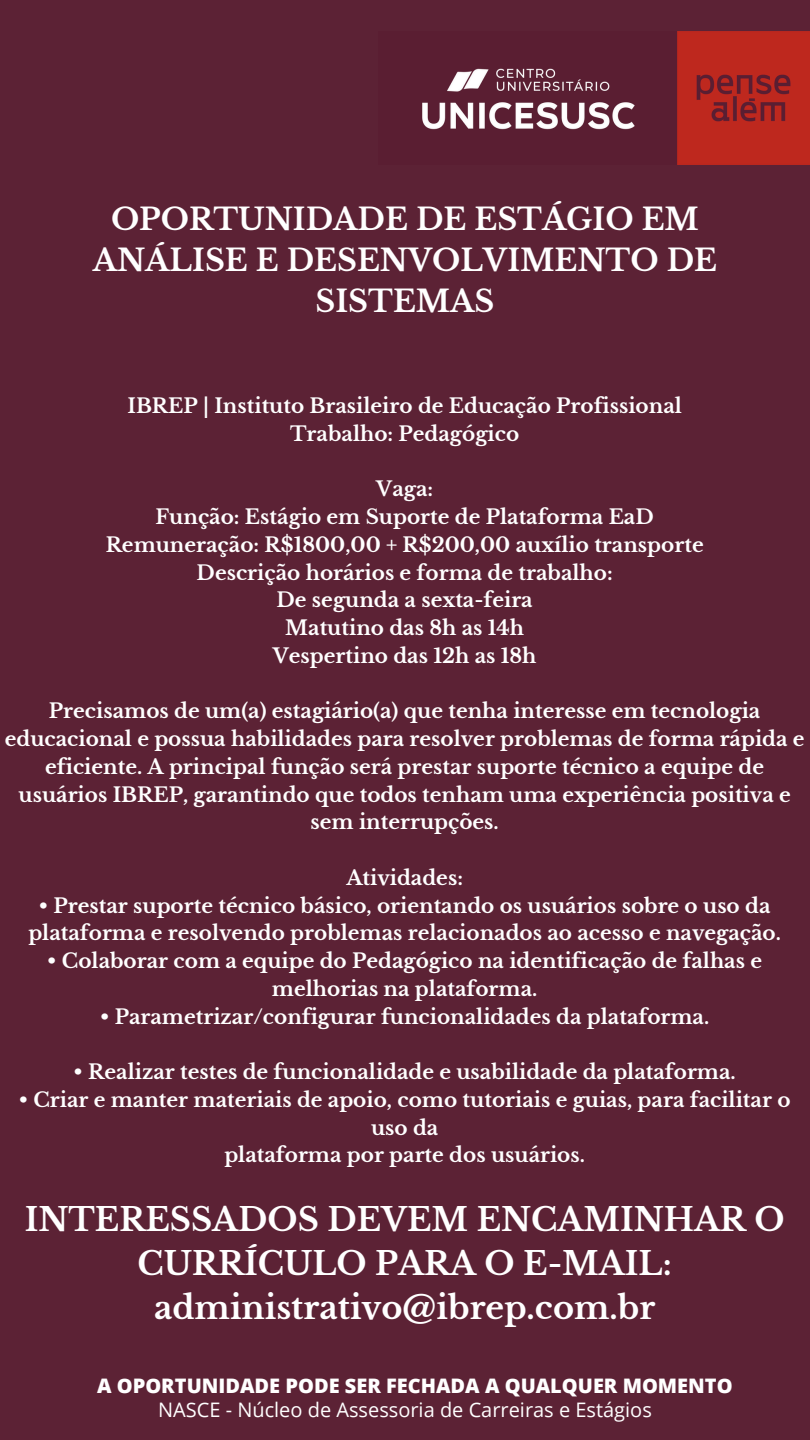
<style>
.page{position:relative;width:810px;height:1440px;background:#5c2235}
.page>*{position:absolute;margin:0;border:0;box-sizing:border-box;transform-origin:0 0}
.t1{font:700 32px/44.2px "Libre Baskerville";color:#fff;text-align:center}
.t2{font:700 30px/41.2px "Libre Baskerville";color:#fff;text-align:center}
.t3{font:700 20px/27.8px "Libre Baskerville";color:#fff;text-align:center}
.t4{font:20px "Open Sans";color:#fff}
.t5{font:800 20px "Open Sans";color:#fff}
</style>
<div class="page">
<img style="left:422px;top:32px;width:388px;height:133px">
<h1 class="t2" style="left:93px;top:199px;width:626px">OPORTUNIDADE DE ESTÁGIO EM<br>ANÁLISE E DESENVOLVIMENTO DE<br>SISTEMAS</h1>
<h4 class="t3" style="left:127px;top:392px;width:556px">IBREP | Instituto Brasileiro de Educação Profissional<br>Trabalho: Pedagógico</h4>
<h4 class="t3" style="left:106px;top:475px;width:600px">Vaga:<br>Função: Estágio em Suporte de Plataforma EaD<br>Remuneração: R$1800,00 + R$200,00 auxílio transporte<br>Descrição horários e forma de trabalho:<br>De segunda a sexta-feira<br>Matutino das 8h as 14h<br>Vespertino das 12h as 18h</h4>
<h4 class="t3" style="left:5px;top:697px;width:801px">Precisamos de um(a) estagiário(a) que tenha interesse em tecnologia educacional e possua habilidades para resolver problemas de forma rápida e eficiente. A principal função será prestar suporte técnico a equipe de usuários IBREP, garantindo que todos tenham uma experiência positiva e sem interrupções.</h4>
<h2 class="t3" style="left:346px;top:864px;width:118px">Atividades:</h2>
<h2 class="t3" style="left:28px;top:892px;width:754px">• Prestar suporte técnico básico, orientando os usuários sobre o uso da plataforma e resolvendo problemas relacionados ao acesso e navegação.</h2>
<h2 class="t3" style="left:47px;top:947px;width:716px">• Colaborar com a equipe do Pedagógico na identificação de falhas e melhorias na plataforma.</h2>
<h2 class="t3" style="left:100px;top:1003px;width:611px">• Parametrizar/configurar funcionalidades da plataforma.</h2>
<h3 class="t3" style="left:74px;top:1058px;width:664px">• Realizar testes de funcionalidade e usabilidade da plataforma.</h3>
<h3 class="t3" style="left:19px;top:1086px;width:773px">• Criar e manter materiais de apoio, como tutoriais e guias, para facilitar o uso da<br>plataforma por parte dos usuários.</h3>
<p class="t1" style="left:25px;top:1197px;width:762px">INTERESSADOS DEVEM ENCAMINHAR O<br>CURRÍCULO PARA O E-MAIL: administrativo@ibrep.com.br</p>
<h4 class="t5" style="left:97px;top:1372px;width:637px">A OPORTUNIDADE PODE SER FECHADA A QUALQUER MOMENTO</h4>
<h4 class="t4" style="left:158px;top:1396px;width:495px">NASCE - Núcleo de Assessoria de Carreiras e Estágios</h4>
</div>
